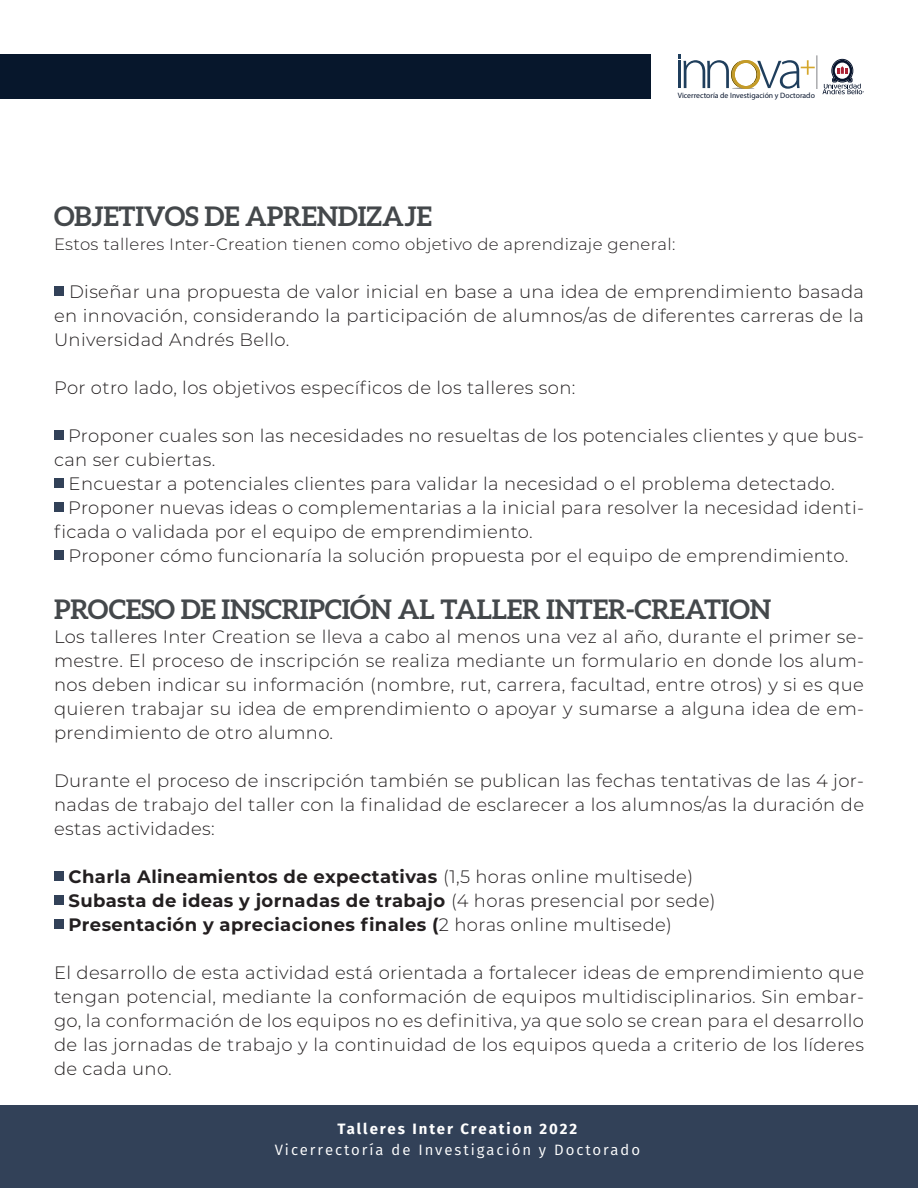
<style>
.page{position:relative;width:918px;height:1188px;background:#fff}
.page>*{position:absolute;margin:0;border:0;box-sizing:border-box;transform-origin:0 0}
.t1{font:700 27px "Aleo";letter-spacing:-.01em;color:#44484b}
.t2{font:300 18px/24px "Montserrat";letter-spacing:.02em;color:#231f20;text-align:justify}
.t3{font:700 18px/24px "Montserrat";letter-spacing:.02em;color:#231f20}
.t4{font:300 16.5px "Montserrat";letter-spacing:.02em;color:#231f20}
.t5{font:15px "Fira Sans";letter-spacing:.13em;color:#fff}
.t6{font:700 15px "Fira Sans";letter-spacing:.13em;color:#fff}
.t7{font:7.8px "Myriad Pro";color:#07142c}
.s1{font-weight:300}
</style>
<div class="page">
<div style="left:0;top:1106px;width:918px;height:82px;background:#324158"></div>
<div style="left:0;top:54px;width:651px;height:45px;background:#07172c"></div>
<div style="left:54px;top:287px;width:9px;height:9px;background:#324158"></div>
<div style="left:54px;top:431px;width:9px;height:9px;background:#324158"></div>
<div style="left:54px;top:479px;width:9px;height:9px;background:#324158"></div>
<div style="left:54px;top:503px;width:9px;height:9px;background:#324158"></div>
<div style="left:54px;top:551px;width:9px;height:9px;background:#324158"></div>
<div style="left:54px;top:872px;width:9px;height:9px;background:#324158"></div>
<div style="left:54px;top:896px;width:9px;height:9px;background:#324158"></div>
<div style="left:54px;top:920px;width:9px;height:9px;background:#324158"></div>
<hr style="left:817px;top:55px;width:1px;height:34px;background:#808285">
<svg style="left:678px;top:54px;width:137px;height:35px"></svg>
<svg style="left:822px;top:59px;width:42px;height:35px"></svg>
<p class="t7" style="left:678px;top:91px;width:139px">Vicerrectoría de Investigación y Doctorado</p>
<h1 class="t1" style="left:54px;top:200px;width:379px">OBJETIVOS DE APRENDIZAJE</h1>
<p class="t4" style="left:54px;top:232px;width:623px">Estos talleres Inter-Creation tienen como objetivo de aprendizaje general:</p>
<p class="t2" style="left:54px;top:279px;width:812px;text-indent:15px">Diseñar una propuesta de valor inicial en base a una idea de emprendimiento basada en innovación, considerando la participación de alumnos/as de diferentes carreras de la Universidad Andrés Bello.</p>
<p class="t2" style="left:54px;top:375px;width:523px">Por otro lado, los objetivos específicos de los talleres son:</p>
<p class="t2" style="left:68px;top:423px;width:797px">Proponer cuales son las necesidades no resueltas de los potenciales clientes y que bus-</p>
<p class="t2" style="left:54px;top:447px;width:163px">can ser cubiertas.</p>
<p class="t2" style="left:69px;top:471px;width:768px">Encuestar a potenciales clientes para validar la necesidad o el problema detectado.</p>
<p class="t2" style="left:68px;top:495px;width:797px">Proponer nuevas ideas o complementarias a la inicial para resolver la necesidad identi-</p>
<p class="t2" style="left:54px;top:519px;width:480px">ficada o validada por el equipo de emprendimiento.</p>
<p class="t2" style="left:69px;top:543px;width:781px">Proponer cómo funcionaría la solución propuesta por el equipo de emprendimiento.</p>
<h1 class="t1" style="left:54px;top:593px;width:719px">PROCESO DE INSCRIPCIÓN AL TALLER INTER-CREATION</h1>
<p class="t2" style="left:54px;top:624px;width:812px">Los talleres Inter Creation se lleva a cabo al menos una vez al año, durante el primer se&shy;mestre. El proceso de inscripción se realiza mediante un formulario en donde los alum&shy;nos deben indicar su información (nombre, rut, carrera, facultad, entre otros) y si es que quieren trabajar su idea de emprendimiento o apoyar y sumarse a alguna idea de em&shy;prendimiento de otro alumno.</p>
<p class="t2" style="left:54px;top:768px;width:812px">Durante el proceso de inscripción también se publican las fechas tentativas de las 4 jor&shy;nadas de trabajo del taller con la finalidad de esclarecer a los alumnos/as la duración de estas actividades:</p>
<p class="t3" style="left:69px;top:863px;width:649px">Charla Alineamientos de expectativas <span class="s1">(1,5 horas online multisede)<br></span>Subasta de ideas y jornadas de trabajo <span class="s1">(4 horas presencial por sede)<br></span>Presentación y apreciaciones finales (<span class="s1">2 horas online multisede)</span></p>
<p class="t2" style="left:54px;top:960px;width:812px">El desarrollo de esta actividad está orientada a fortalecer ideas de emprendimiento que tengan potencial, mediante la conformación de equipos multidisciplinarios. Sin embar&shy;go, la conformación de los equipos no es definitiva, ya que solo se crean para el desarrollo de las jornadas de trabajo y la continuidad de los equipos queda a criterio de los líderes de cada uno.</p>
<p class="t6" style="left:338px;top:1116px;width:241px">Talleres Inter Creation 2022</p>
<p class="t5" style="left:275px;top:1139px;width:367px">Vicerrectoría de Investigación y Doctorado</p>
</div>
